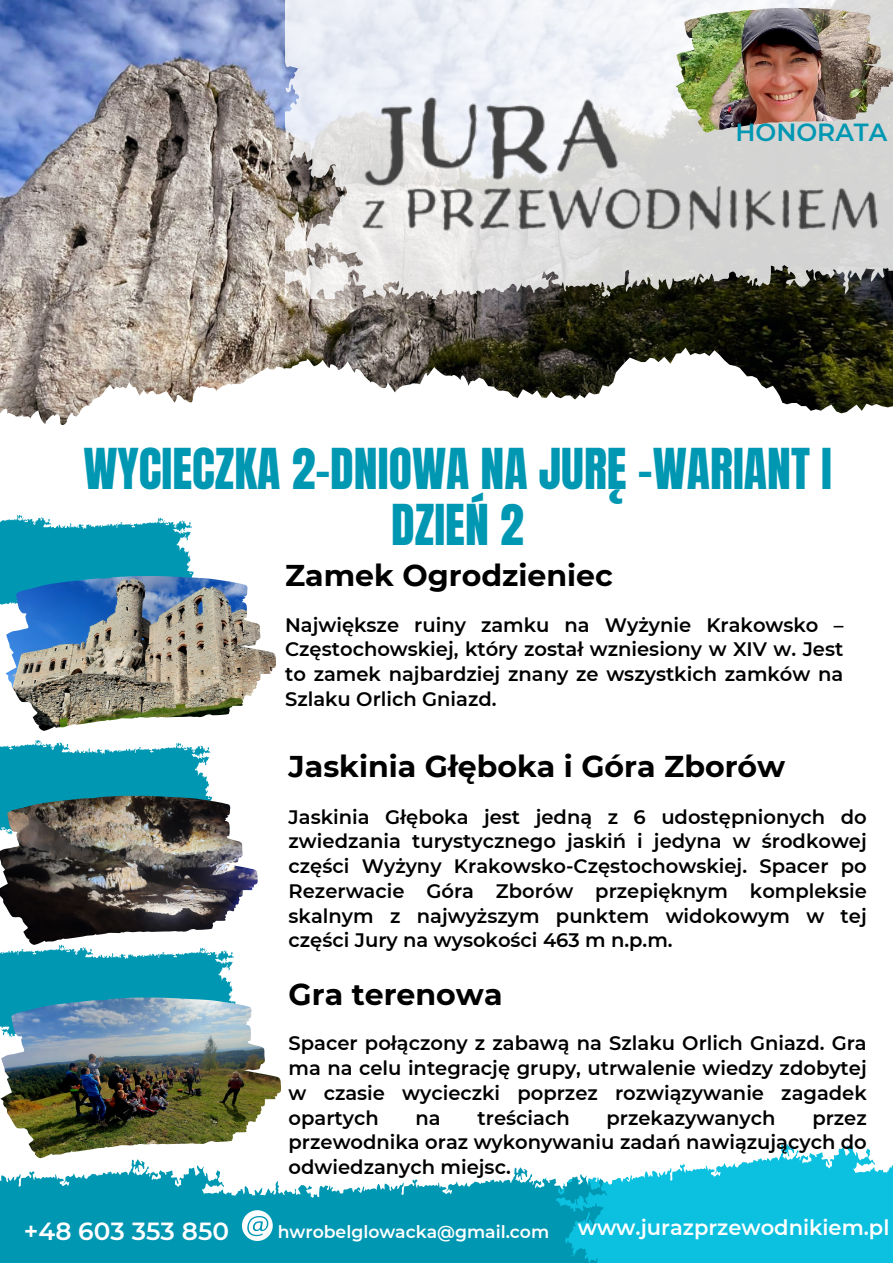
<style>
.page{position:relative;width:893px;height:1263px;background:#fff}
.page>*{position:absolute;margin:0;border:0;box-sizing:border-box;transform-origin:0 0}
.t1{font:47.92px "Anton";color:#0097b2}
.t2{font:700 30px "Montserrat";color:#000}
.t3{font:600 24.75px "Montserrat";color:#fff}
.t4{font:600 24.75px "Montserrat";color:#0097b2}
.t5{font:600 21px "Montserrat";color:#fff}
.t6{font:600 19.5px/24.8px "Montserrat";color:#000;text-align:justify}
.t7{font:600 17.25px "Montserrat";color:#fff}
</style>
<div class="page">
<img style="left:0;top:0;width:893px;height:327px">
<svg style="left:0;top:327px;width:893px;height:21px;background:#5c5649"></svg>
<svg style="left:0;top:348px;width:893px;height:167px"></svg>
<svg style="left:285px;top:0;width:608px;height:299px"></svg>
<svg style="left:0;top:515px;width:194px;height:90px"></svg>
<svg style="left:0;top:945px;width:234px;height:52px"></svg>
<svg style="left:0;top:740px;width:211px;height:56px"></svg>
<img style="left:5px;top:576px;width:271px;height:155px">
<img style="left:0;top:796px;width:257px;height:149px">
<img style="left:0;top:997px;width:281px;height:161px">
<svg style="left:237px;top:1106px;width:656px;height:157px"></svg>
<svg style="left:0;top:1159px;width:614px;height:104px;fill:#0097b2"></svg>
<svg style="left:242px;top:1210px;width:31px;height:31px"></svg>
<img style="left:361px;top:92px;width:519px;height:143px">
<img style="left:676px;top:8px;width:217px;height:125px">
<p class="t4" style="left:735px;top:117px;width:153px">HONORATA</p>
<h1 class="t1" style="left:83px;top:434px;width:750px">WYCIECZKA 2-DNIOWA NA JURĘ -WARIANT I</h1>
<h4 class="t1" style="left:391px;top:491px;width:134px">DZIEŃ 2</h4>
<h1 class="t2" style="left:285px;top:557px;width:329px">Zamek Ogrodzieniec</h1>
<p class="t6" style="left:285px;top:612px;width:560px">Największe ruiny zamku na Wyżynie Krakowsko – Częstochowskiej, który został wzniesiony w XIV w. Jest to zamek najbardziej znany ze wszystkich zamków na Szlaku Orlich Gniazd.</p>
<p class="t2" style="left:289px;top:748px;width:498px">Jaskinia Głęboka i Góra Zborów</p>
<p class="t6" style="left:289px;top:804px;width:580px">Jaskinia Głęboka jest jedną z 6 udostępnionych do zwiedzania turystycznego jaskiń i jedyna w środkowej części Wyżyny Krakowsko-Częstochowskiej. Spacer po Rezerwacie Góra Zborów przepięknym kompleksie skalnym z najwyższym punktem widokowym w tej części Jury na wysokości 463 m n.p.m.</p>
<h2 class="t2" style="left:289px;top:976px;width:215px">Gra terenowa</h2>
<h2 class="t6" style="left:289px;top:1031px;width:580px">Spacer połączony z zabawą na Szlaku Orlich Gniazd. Gra ma na celu integrację grupy, utrwalenie wiedzy zdobytej w czasie wycieczki poprzez rozwiązywanie zagadek opartych</h2>
<h2 class="t6" style="left:415px;top:1105px;width:27px">na</h2>
<h2 class="t6" style="left:477px;top:1105px;width:94px">treściach</h2>
<h2 class="t6" style="left:606px;top:1105px;width:170px">przekazywanych</h2>
<h2 class="t6" style="left:289px;top:1105px;width:580px;text-indent:524px">przez przewodnika oraz wykonywaniu zadań nawiązujących do odwiedzanych miejsc.</h2>
<h4 class="t3" style="left:24px;top:1216px;width:207px">+48 603 353 850</h4>
<h2 class="t7" style="left:278px;top:1221px;width:273px">hwrobelglowacka@gmail.com</h2>
<p class="t5" style="left:578px;top:1215px;width:313px">www.jurazprzewodnikiem.pl</p>
</div>
